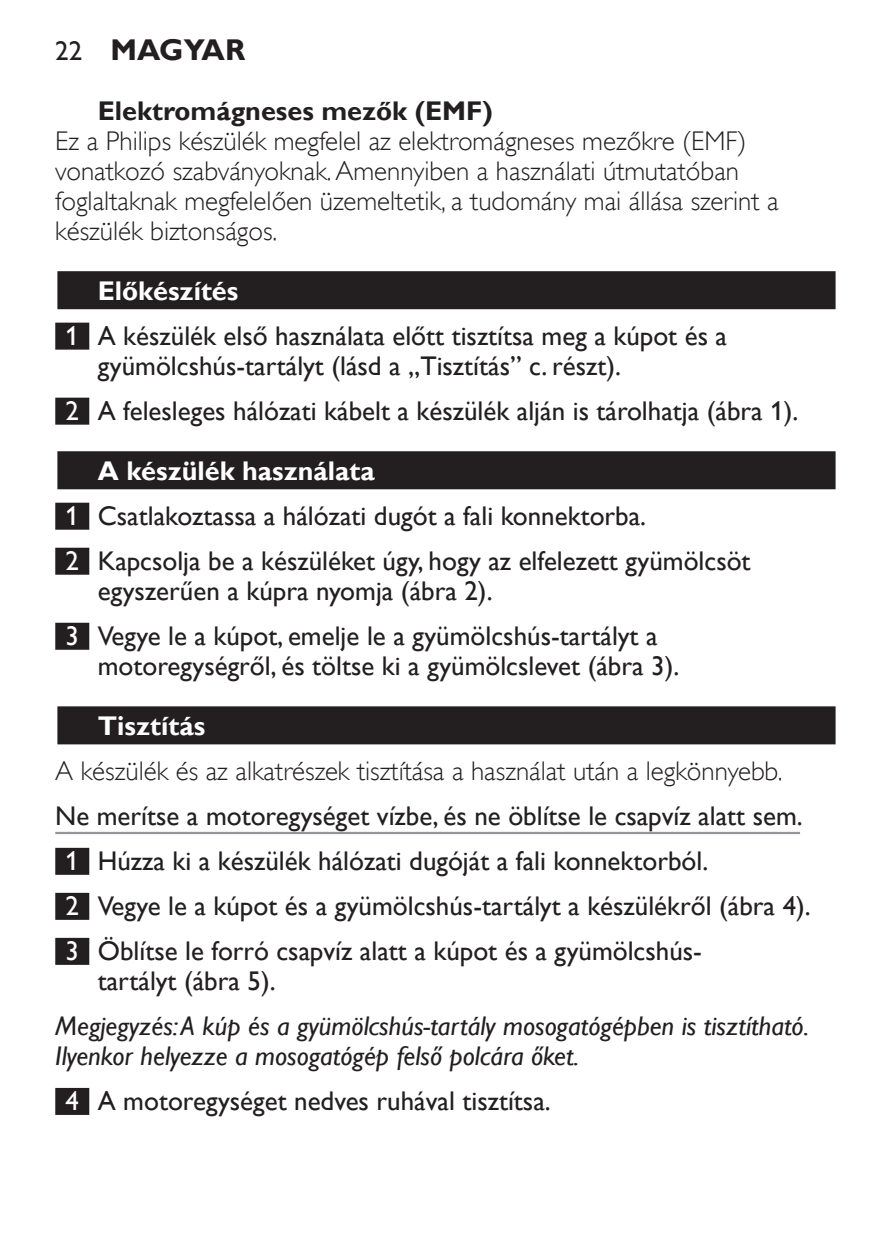
<style>
.page{position:relative;width:893px;height:1259px;background:#fff}
.page>*{position:absolute;margin:0;border:0;box-sizing:border-box;transform-origin:0 0}
.t1{font:700 30px "Gill Sans Alt One WGL";color:#231f20}
.t2{font:27px/45px "Gill Sans Alt One WGL";color:#231f20}
.t3{font:27px/30px "Gill Sans Alt One WGL Light";color:#231f20}
.t4{font:italic 27px/30px "Gill Sans Alt One WGL";color:#231f20}
.t5{font:700 27px "Gill Sans Alt One WGL";color:#231f20}
.t6{font:700 27px "Gill Sans Alt One WGL";color:#fff}
.s1{font-weight:400;font-size:27px}
.s2{font-weight:700;color:#fff}
.s3{color:#fff}
</style>
<div class="page">
<div style="left:55px;top:269px;width:783px;height:43px;background:linear-gradient(to right,#ccc,#ccc)"></div>
<div style="left:57px;top:271px;width:779px;height:38px;background:#231f20"></div>
<div style="left:55px;top:323px;width:34px;height:27px;background:#231f20"></div>
<div style="left:55px;top:398px;width:34px;height:27px;background:#231f20"></div>
<div style="left:55px;top:449px;width:783px;height:43px;background:linear-gradient(to right,#bdbcbc,#bdbcbc)"></div>
<div style="left:57px;top:451px;width:779px;height:38px;background:#231f20"></div>
<div style="left:55px;top:503px;width:34px;height:27px;background:#231f20"></div>
<div style="left:55px;top:548px;width:34px;height:27px;background:#231f20"></div>
<div style="left:55px;top:623px;width:34px;height:27px;background:#231f20"></div>
<div style="left:55px;top:704px;width:783px;height:43px;background:linear-gradient(to right,#a7a5a5,#a7a5a5)"></div>
<div style="left:57px;top:706px;width:779px;height:38px;background:#231f20"></div>
<hr style="left:55px;top:832px;width:745px;height:2px;background:#939598">
<div style="left:55px;top:848px;width:34px;height:27px;background:#231f20"></div>
<div style="left:55px;top:893px;width:34px;height:27px;background:#231f20"></div>
<div style="left:55px;top:938px;width:34px;height:27px;background:#231f20"></div>
<div style="left:55px;top:1088px;width:34px;height:27px;background:#231f20"></div>
<p class="t1" style="left:55px;top:29px;width:185px"><span class="s1">22</span> Magyar</p>
<p class="t5" style="left:98px;top:92px;width:397px">Elektromágneses mezők (EMF)</p>
<p class="t3" style="left:55px;top:126px;width:725px">Ez a Philips készülék megfelel az elektromágneses mezőkre (EMF) vonatkozó szabványoknak. Amennyiben a használati útmutatóban foglaltaknak megfelelően üzemeltetik, a tudomány mai állása szerint a készülék biztonságos.</p>
<p class="t2" style="left:66px;top:268px;width:663px;text-indent:32px"><span class="s2">Előkészítés<br></span><span class="s3">1</span> A készülék első használata előtt tisztítsa meg a kúpot és a</p>
<p class="t2" style="left:66px;top:343px;width:734px;text-indent:32px">gyümölcshús-tartályt (lásd a „Tisztítás” c. részt).<br><span class="s3">2</span> A felesleges hálózati kábelt a készülék alján is tárolhatja (ábra 1).</p>
<p class="t2" style="left:66px;top:448px;width:687px;text-indent:32px"><span class="s2">A készülék használata<br></span><span class="s3">1</span> Csatlakoztassa a hálózati dugót a fali konnektorba.<br><span class="s3">2</span> Kapcsolja be a készüléket úgy, hogy az elfelezett gyümölcsöt</p>
<p class="t2" style="left:66px;top:568px;width:593px;text-indent:32px">egyszerűen a kúpra nyomja (ábra 2).<br><span class="s3">3</span> Vegye le a kúpot, emelje le a gyümölcshús-tartályt a</p>
<p class="t2" style="left:98px;top:643px;width:583px">motoregységről, és töltse ki a gyümölcslevet (ábra 3).</p>
<p class="t6" style="left:98px;top:707px;width:109px">Tisztítás</p>
<p class="t3" style="left:55px;top:756px;width:729px">A készülék és az alkatrészek tisztítása a használat után a legkönnyebb.</p>
<p class="t2" style="left:66px;top:793px;width:747px;text-indent:-10px">Ne merítse a motoregységet vízbe, és ne öblítse le csapvíz alatt sem.<br><span class="s3">1</span> Húzza ki a készülék hálózati dugóját a fali konnektorból.<br><span class="s3">2</span> Vegye le a kúpot és a gyümölcshús-tartályt a készülékről (ábra 4).<br><span class="s3">3</span> Öblítse le forró csapvíz alatt a kúpot és a gyümölcshús-</p>
<p class="t2" style="left:98px;top:958px;width:179px">tartályt (ábra 5).</p>
<p class="t4" style="left:55px;top:1011px;width:755px">Megjegyzés: A kúp és a gyümölcshús-tartály mosogatógépben is tisztítható.<br>Ilyenkor helyezze a mosogatógép felső polcára őket.</p>
<p class="t2" style="left:66px;top:1078px;width:487px"><span class="s3">4</span> A motoregységet nedves ruhával tisztítsa.</p>
</div>
